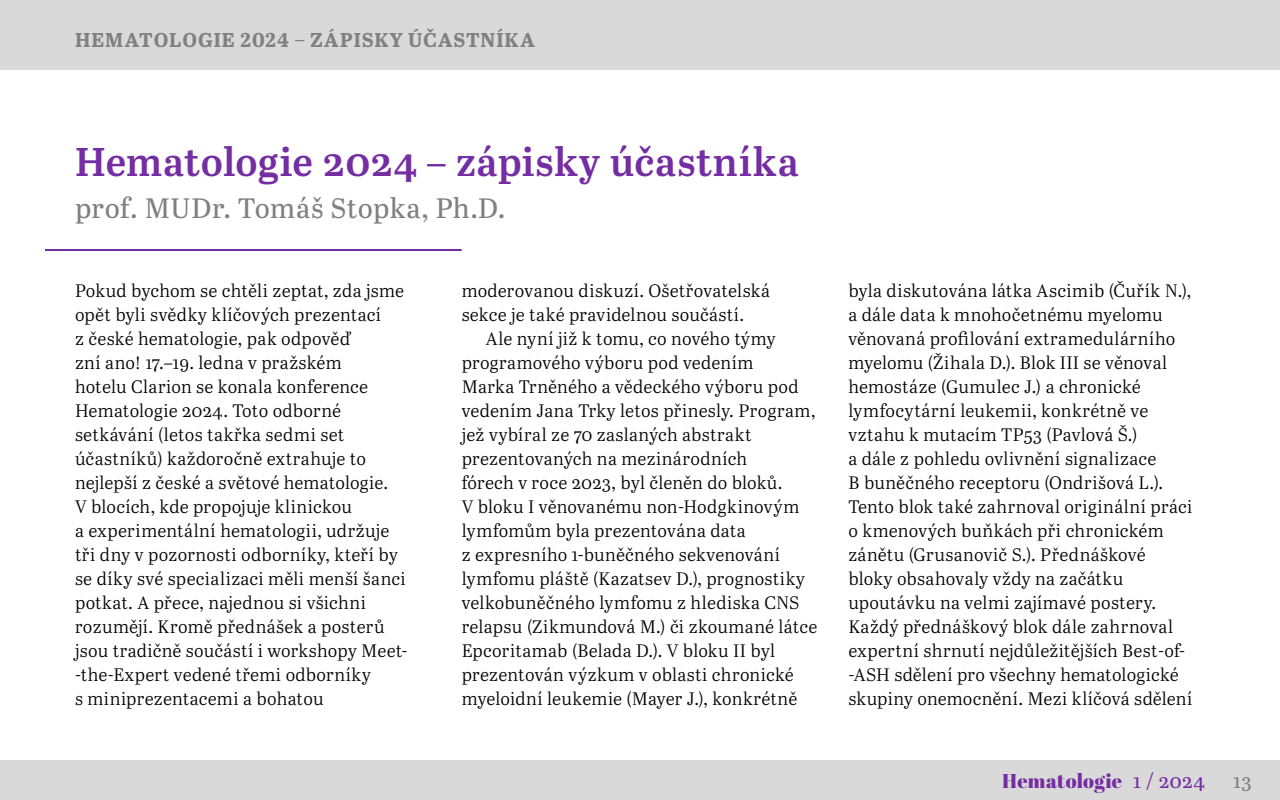
<style>
.page{position:relative;width:1280px;height:800px;background:#fff}
.page>*{position:absolute;margin:0;border:0;box-sizing:border-box;transform-origin:0 0}
.nadpis{font:600 40px "Abril Text";letter-spacing:.015em;color:#742da2}
.autor{font:28px "Abril Text";letter-spacing:.01em;color:#808080}
.zahlavi{font:700 20px "Abril Text";letter-spacing:.05em;color:#808080}
.t1{font:20px "Abril Fatface";letter-spacing:.015em;color:#742da2}
.t2{font:20px "Abril Text";color:#808080}
.text{font:18px/24px "Abril Text Lt";letter-spacing:.015em;color:#000}
.text_prvni{font:18px/24px "Abril Text Lt";letter-spacing:.015em;color:#000}
.s1{font-family:"Abril Text"}
</style>
<div class="page">
<div style="left:0;top:760px;width:1280px;height:40px;background:#d9d9d9"></div>
<div style="left:0;top:0;width:1280px;height:70px;background:#d9d9d9"></div>
<hr style="left:45px;top:249px;width:417px;height:2px;background:#742da2">
<p class="zahlavi" style="left:75px;top:25px;width:461px">HEMATOLOGIE 2024 – ZÁPISKY ÚČASTNÍKA</p>
<p class="nadpis" style="left:75px;top:133px;width:725px">Hematologie 2024 – zápisky účastníka</p>
<p class="autor" style="left:75px;top:188px;width:432px">prof. MUDr. Tomáš Stopka, Ph.D.</p>
<p class="text_prvni" style="left:75px;top:278px;width:332px">Pokud bychom se chtěli zeptat, zda jsme opět byli svědky klíčových prezentací<br>z české hematologie, pak odpověď<br>zní ano! 17.–19. ledna v pražském<br>hotelu Clarion se konala konference Hematologie 2024. Toto odborné setkávání (letos takřka sedmi set účastníků) každoročně extrahuje to nejlepší z české a světové hematologie.<br>V blocích, kde propojuje klinickou<br>a experimentální hematologii, udržuje tři dny v pozornosti odborníky, kteří by se díky své specializaci měli menší šanci potkat. A přece, najednou si všichni rozumějí. Kromě přednášek a posterů jsou tradičně součástí i workshopy Meet-‑the ‑Expert vedené třemi odborníky<br>s miniprezentacemi a bohatou</p>
<p class="text_prvni" style="left:462px;top:278px;width:310px">moderovanou diskuzí. Ošetřovatelská sekce je také pravidelnou součástí.</p>
<p class="text" style="left:462px;top:326px;width:357px;text-indent:24px">Ale nyní již k tomu, co nového týmy programového výboru pod vedením<br>Marka Trněného a vědeckého výboru pod vedením Jana Trky letos přinesly. Program, jež vybíral ze 70 zaslaných abstrakt prezentovaných na mezinárodních<br>fórech v roce 2023, byl členěn do bloků.<br>V bloku I věnovanému non ‑Hodgkinovým lymfomům byla prezentována data<br>z expresního 1-buněčného sekvenování lymfomu pláště (Kazatsev D.), prognostiky velkobuněčného lymfomu z hlediska CNS relapsu (Zikmundová M.) či zkoumané látce Epcoritamab (Belada D.). V bloku II byl prezentován výzkum v oblasti chronické myeloidní leukemie (Mayer J.), konkrétně</p>
<p class="text" style="left:848px;top:278px;width:346px">byla diskutována látka Ascimib (Čuřík N.), a dále data k mnohočetnému myelomu věnovaná profilování extramedulárního myelomu (Žihala D.). Blok III se věnoval hemostáze (Gumulec J.) a chronické lymfocytární leukemii, konkrétně ve vztahu k mutacím TP53 (Pavlová Š.)<br>a dále z pohledu ovlivnění signalizace<br>B buněčného receptoru (Ondrišová L.).<br>Tento blok také zahrnoval originální práci o kmenových buňkách při chronickém zánětu (Grusanovič S.). Přednáškové bloky obsahovaly vždy na začátku upoutávku na velmi zajímavé postery.<br>Každý přednáškový blok dále zahrnoval expertní shrnutí nejdůležitějších Best ‑of-‑ASH sdělení pro všechny hematologické skupiny onemocnění. Mezi klíčová sdělení</p>
<p class="t1" style="left:1002px;top:767px;width:204px">Hematologie <span class="s1">1 / 2024</span></p>
<p class="t2" style="left:1233px;top:766px;width:20px">13</p>
</div>
